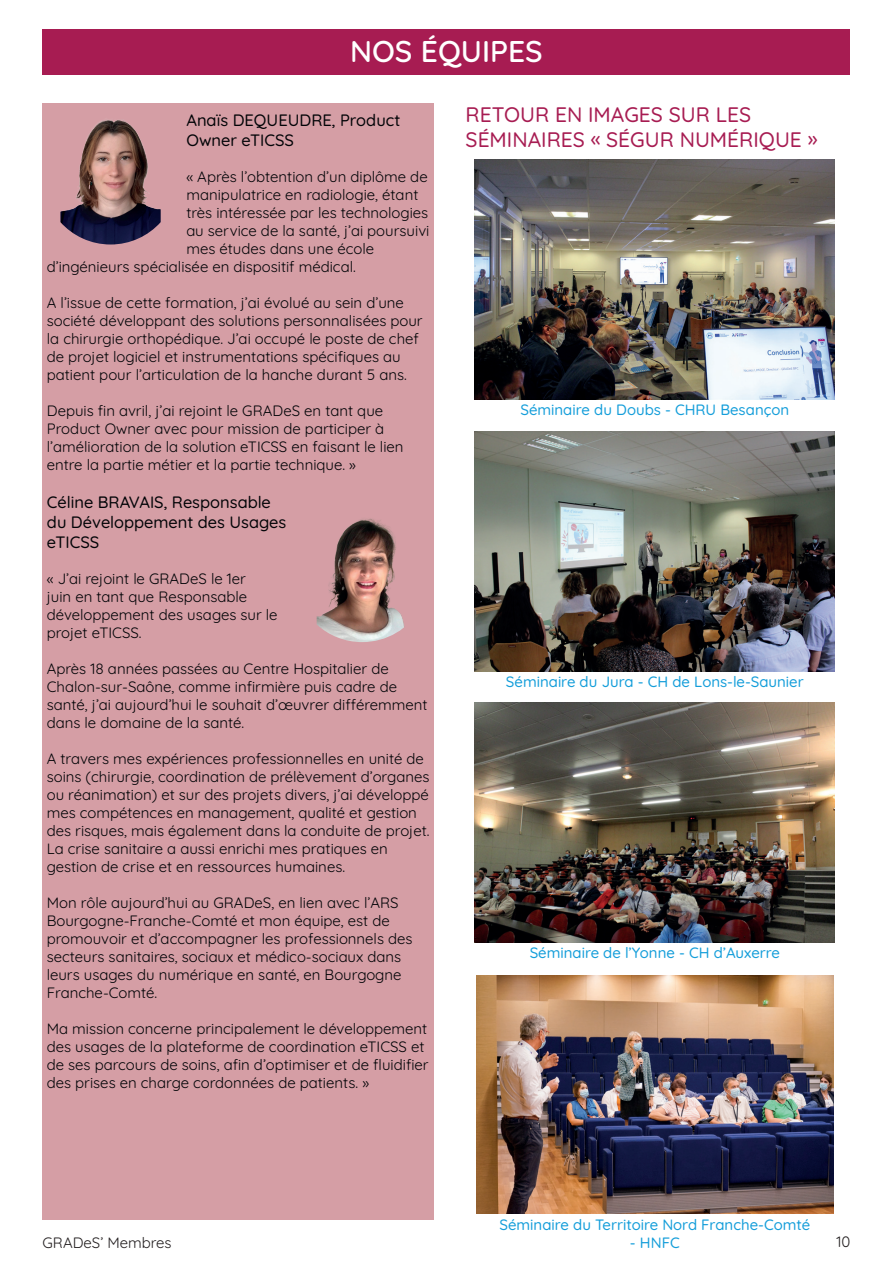
<style>
.page{position:relative;width:893px;height:1263px;background:#fff}
.page>*{position:absolute;margin:0;border:0;box-sizing:border-box;transform-origin:0 0}
.t1{font:600 30px "Quicksand";color:#fff}
.t2{font:500 21px/25.2px "Quicksand";color:#a71c52}
.t3{font:500 16.5px/19.8px "Quicksand";color:#020407}
.t4{font:15px/18px "Quicksand";color:#020407}
.t5{font:500 15px "Quicksand";color:#159eda}
.t6{font:15px "Quicksand";color:#231f20}
</style>
<div class="page">
<div style="left:43px;top:30px;width:807px;height:45px;background:#a71c52"></div>
<div style="left:43px;top:103px;width:391px;height:1117px;background:#d59ea5"></div>
<img style="left:317px;top:518px;width:88px;height:124px">
<img style="left:60px;top:120px;width:101px;height:124px">
<img style="left:475px;top:160px;width:360px;height:240px">
<img style="left:475px;top:431px;width:360px;height:240px">
<img style="left:475px;top:702px;width:360px;height:240px">
<img style="left:476px;top:975px;width:357px;height:238px">
<h1 class="t1" style="left:350px;top:28px;width:194px">NOS ÉQUIPES</h1>
<p class="t3" style="left:186px;top:109px;width:216px">Anaïs DEQUEUDRE, Product<br>Owner eTICSS</p>
<p class="t4" style="left:186px;top:166px;width:243px">« Après l’obtention d’un diplôme de</p>
<p class="t4" style="left:186px;top:184px;width:234px">manipulatrice en radiologie, étant</p>
<p class="t4" style="left:186px;top:202px;width:243px">très intéressée par les technologies</p>
<p class="t4" style="left:186px;top:220px;width:245px">au service de la santé, j’ai poursuivi</p>
<p class="t4" style="left:186px;top:238px;width:189px">mes études dans une école</p>
<p class="t4" style="left:47px;top:256px;width:311px">d’ingénieurs spécialisée en dispositif médical.</p>
<p class="t4" style="left:47px;top:292px;width:377px">A l’issue de cette formation, j’ai évolué au sein d’une société développant des solutions personnalisées pour la chirurgie orthopédique. J’ai occupé le poste de chef de projet logiciel et instrumentations spécifiques au patient pour l’articulation de la hanche durant 5 ans.</p>
<p class="t4" style="left:47px;top:400px;width:358px">Depuis fin avril, j’ai rejoint le GRADeS en tant que Product Owner avec pour mission de participer à l’amélioration de la solution eTICSS en faisant le lien entre la partie métier et la partie technique. »</p>
<p class="t3" style="left:47px;top:490px;width:241px">Céline BRAVAIS, Responsable du Développement des Usages eTICSS</p>
<p class="t4" style="left:47px;top:568px;width:232px">« J’ai rejoint le GRADeS le 1er<br>juin en tant que Responsable développement des usages sur le projet eTICSS.</p>
<p class="t4" style="left:47px;top:658px;width:382px">Après 18 années passées au Centre Hospitalier de Chalon-sur-Saône, comme infirmière puis cadre de santé, j’ai aujourd’hui le souhait d’œuvrer différemment dans le domaine de la santé.</p>
<p class="t4" style="left:47px;top:748px;width:384px">A travers mes expériences professionnelles en unité de soins (chirurgie, coordination de prélèvement d’organes ou réanimation) et sur des projets divers, j’ai développé mes compétences en management, qualité et gestion des risques, mais également dans la conduite de projet.<br>La crise sanitaire a aussi enrichi mes pratiques en gestion de crise et en ressources humaines.</p>
<p class="t4" style="left:47px;top:892px;width:367px">Mon rôle aujourd’hui au GRADeS, en lien avec l’ARS Bourgogne-Franche-Comté et mon équipe, est de promouvoir et d’accompagner les professionnels des secteurs sanitaires, sociaux et médico-sociaux dans leurs usages du numérique en santé, en Bourgogne Franche-Comté.</p>
<p class="t4" style="left:47px;top:1018px;width:383px">Ma mission concerne principalement le développement des usages de la plateforme de coordination eTICSS et de ses parcours de soins, afin d’optimiser et de fluidifier des prises en charge cordonnées de patients. »</p>
<h2 class="t2" style="left:466px;top:100px;width:353px">RETOUR EN IMAGES SUR LES<br>SÉMINAIRES « SÉGUR NUMÉRIQUE »</h2>
<p class="t5" style="left:520px;top:398px;width:270px">Séminaire du Doubs - CHRU Besançon</p>
<p class="t5" style="left:506px;top:670px;width:299px">Séminaire du Jura - CH de Lons-le-Saunier</p>
<p class="t5" style="left:530px;top:941px;width:252px">Séminaire de l’Yonne - CH d’Auxerre</p>
<p class="t6" style="left:43px;top:1231px;width:131px">GRADeS’ Membres</p>
<p class="t5" style="left:499px;top:1213px;width:312px">Séminaire du Territoire Nord Franche-Comté</p>
<p class="t5" style="left:630px;top:1231px;width:51px">- HNFC</p>
<p class="t6" style="left:836px;top:1230px;width:15px">10</p>
</div>
